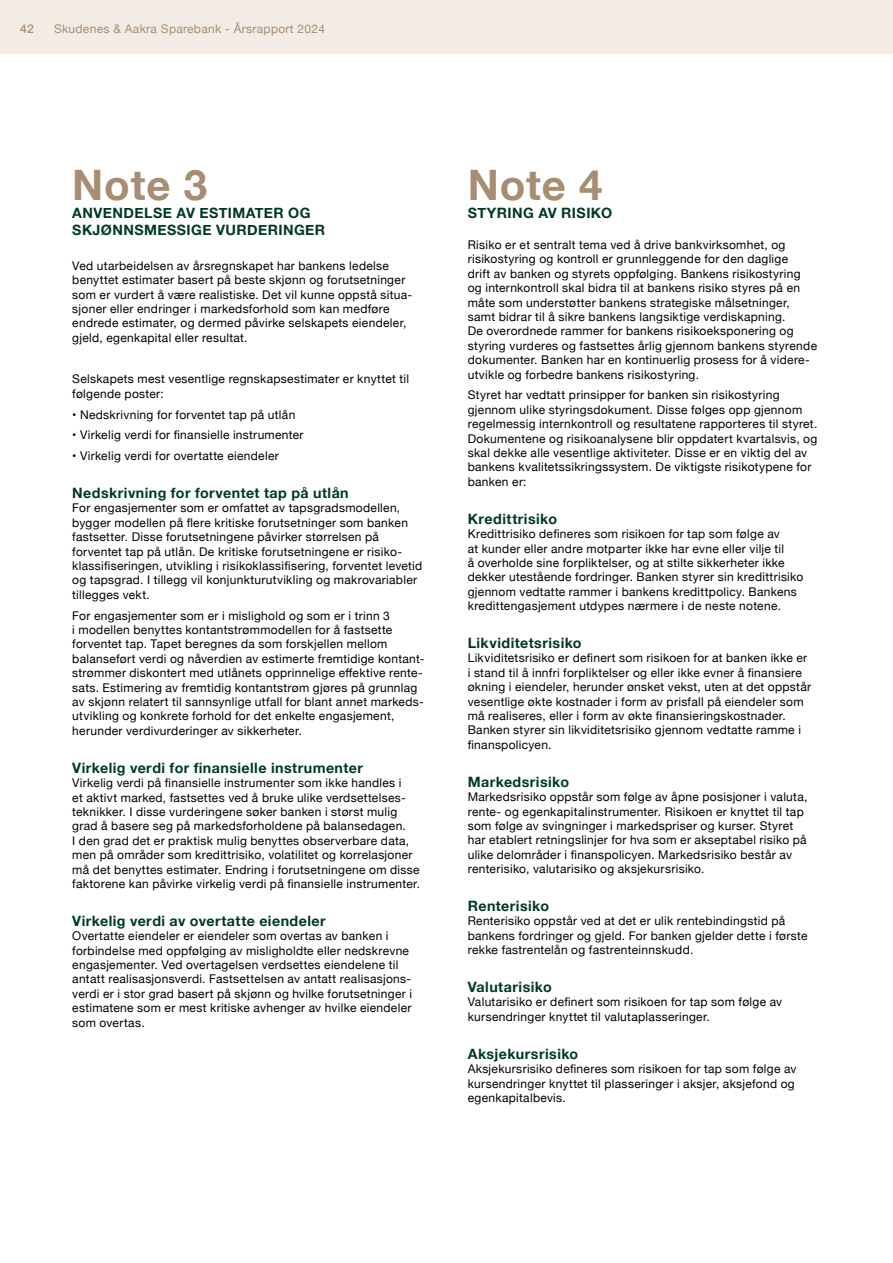
<style>
.page{position:relative;width:893px;height:1263px;background:#fff}
.page>*{position:absolute;margin:0;border:0;box-sizing:border-box;transform-origin:0 0}
.NOTER_OVERSKRIFT{font:700 42px "Helvetica Neue";letter-spacing:.02em;color:#a78e72}
.HEADING_EXP{font:700 14.25px/17.1px "Helvetica Neue";letter-spacing:.03em;color:#003927}
.Brødtekst_NOTER{font:12px/14.4px "Helvetica Neue";letter-spacing:.025em;color:#000}
.t1{font:12px "Helvetica Neue";letter-spacing:.025em;color:#a78e72}
.t2{font:500 12px "Helvetica Neue";color:#a78e72}
</style>
<div class="page">
<div style="left:0;top:0;width:893px;height:54px;background:#f3ece5"></div>
<p class="t2" style="left:20px;top:20px;width:15px">42</p>
<p class="t1" style="left:54px;top:20px;width:273px">Skudenes &amp; Aakra Sparebank - Årsrapport 2024</p>
<h1 class="NOTER_OVERSKRIFT" style="left:72px;top:152px;width:136px">Note 3</h1>
<p class="HEADING_EXP" style="left:72px;top:204px;width:254px">ANVENDELSE AV ESTIMATER OG<br>SKJØNNSMESSIGE VURDERINGER</p>
<p class="Brødtekst_NOTER" style="left:72px;top:259px;width:340px">Ved utarbeidelsen av årsregnskapet har bankens ledelse benyttet estimater basert på beste skjønn og forutsetninger som er vurdert å være realistiske. Det vil kunne oppstå situa&shy;sjoner eller endringer i markedsforhold som kan medføre endrede estimater, og dermed påvirke selskapets eiendeler, gjeld, egenkapital eller resultat.</p>
<p class="Brødtekst_NOTER" style="left:72px;top:373px;width:338px">Selskapets mest vesentlige regnskapsestimater er knyttet til følgende poster:</p>
<p class="Brødtekst_NOTER" style="left:72px;top:408px;width:225px">• Nedskrivning for forventet tap på utlån</p>
<p class="Brødtekst_NOTER" style="left:72px;top:429px;width:233px">• Virkelig verdi for finansielle instrumenter</p>
<p class="Brødtekst_NOTER" style="left:72px;top:449px;width:208px">• Virkelig verdi for overtatte eiendeler</p>
<p class="HEADING_EXP" style="left:72px;top:485px;width:278px">Nedskrivning for forventet tap på utlån</p>
<p class="Brødtekst_NOTER" style="left:72px;top:502px;width:351px">For engasjementer som er omfattet av tapsgradsmodellen, bygger modellen på flere kritiske forutsetninger som banken fastsetter. Disse forutsetningene påvirker størrelsen på forventet tap på utlån. De kritiske forutsetningene er risiko&shy;klassifiseringen, utvikling i risikoklassifisering, forventet levetid og tapsgrad. I tillegg vil konjunkturutvikling og makrovariabler tillegges vekt.</p>
<p class="Brødtekst_NOTER" style="left:72px;top:609px;width:353px">For engasjementer som er i mislighold og som er i trinn 3<br>i modellen benyttes kontantstrømmodellen for å fastsette forventet tap. Tapet beregnes da som forskjellen mellom balanseført verdi og nåverdien av estimerte fremtidige kontant&shy;strømmer diskontert med utlånets opprinnelige effektive rente&shy;sats. Estimering av fremtidig kontantstrøm gjøres på grunnlag av skjønn relatert til sannsynlige utfall for blant annet markeds&shy;utvikling og konkrete forhold for det enkelte engasjement, herunder verdivurderinger av sikkerheter.</p>
<p class="HEADING_EXP" style="left:72px;top:759px;width:292px">Virkelig verdi for finansielle instrumenter</p>
<p class="Brødtekst_NOTER" style="left:72px;top:776px;width:349px">Virkelig verdi på finansielle instrumenter som ikke handles i<br>et aktivt marked, fastsettes ved å bruke ulike verdsettelses&shy;teknikker. I disse vurderingene søker banken i størst mulig grad å basere seg på markedsforholdene på balansedagen.<br>I den grad det er praktisk mulig benyttes observerbare data, men på områder som kredittrisiko, volatilitet og korrelasjoner må det benyttes estimater. Endring i forutsetningene om disse faktorene kan påvirke virkelig verdi på finansielle instrumenter.</p>
<p class="HEADING_EXP" style="left:72px;top:912px;width:255px">Virkelig verdi av overtatte eiendeler</p>
<p class="Brødtekst_NOTER" style="left:72px;top:929px;width:341px">Overtatte eiendeler er eiendeler som overtas av banken i forbindelse med oppfølging av misligholdte eller nedskrevne engasjementer. Ved overtagelsen verdsettes eiendelene til antatt realisasjonsverdi. Fastsettelsen av antatt realisasjons&shy;verdi er i stor grad basert på skjønn og hvilke forutsetninger i estimatene som er mest kritiske avhenger av hvilke eiendeler som overtas.</p>
<h1 class="NOTER_OVERSKRIFT" style="left:468px;top:152px;width:136px">Note 4</h1>
<p class="HEADING_EXP" style="left:468px;top:204px;width:146px">STYRING AV RISIKO</p>
<p class="Brødtekst_NOTER" style="left:468px;top:238px;width:351px">Risiko er et sentralt tema ved å drive bankvirksomhet, og risikostyring og kontroll er grunnleggende for den daglige<br>drift av banken og styrets oppfølging. Bankens risikostyring og internkontroll skal bidra til at bankens risiko styres på en måte som understøtter bankens strategiske målsetninger, samt bidrar til å sikre bankens langsiktige verdiskapning.<br>De overordnede rammer for bankens risikoeksponering og styring vurderes og fastsettes årlig gjennom bankens styrende dokumenter. Banken har en kontinuerlig prosess for å videre&shy;utvikle og forbedre bankens risikostyring.</p>
<p class="Brødtekst_NOTER" style="left:468px;top:389px;width:351px">Styret har vedtatt prinsipper for banken sin risikostyring gjennom ulike styringsdokument. Disse følges opp gjennom regelmessig internkontroll og resultatene rapporteres til styret.<br>Dokumentene og risikoanalysene blir oppdatert kvartalsvis, og skal dekke alle vesentlige aktiviteter. Disse er en viktig del av bankens kvalitetssikringssystem. De viktigste risikotypene for banken er:</p>
<p class="HEADING_EXP" style="left:468px;top:510px;width:91px">Kredittrisiko</p>
<p class="Brødtekst_NOTER" style="left:468px;top:527px;width:337px">Kredittrisiko defineres som risikoen for tap som følge av<br>at kunder eller andre motparter ikke har evne eller vilje til<br>å overholde sine forpliktelser, og at stilte sikkerheter ikke dekker utestående fordringer. Banken styrer sin kredittrisiko gjennom vedtatte rammer i bankens kredittpolicy. Bankens kredittengasjement utdypes nærmere i de neste notene.</p>
<p class="HEADING_EXP" style="left:468px;top:635px;width:115px">Likviditetsrisiko</p>
<p class="Brødtekst_NOTER" style="left:468px;top:652px;width:345px">Likviditetsrisiko er definert som risikoen for at banken ikke er i stand til å innfri forpliktelser og eller ikke evner å finansiere økning i eiendeler, herunder ønsket vekst, uten at det oppstår vesentlige økte kostnader i form av prisfall på eiendeler som må realiseres, eller i form av økte finansieringskostnader.<br>Banken styrer sin likviditetsrisiko gjennom vedtatte ramme i finanspolicyen.</p>
<p class="HEADING_EXP" style="left:468px;top:773px;width:103px">Markedsrisiko</p>
<p class="Brødtekst_NOTER" style="left:468px;top:790px;width:341px">Markedsrisiko oppstår som følge av åpne posisjoner i valuta, rente- og egenkapitalinstrumenter. Risikoen er knyttet til tap som følge av svingninger i markedspriser og kurser. Styret har etablert retningslinjer for hva som er akseptabel risiko på ulike delområder i finanspolicyen. Markedsrisiko består av renterisiko, valutarisiko og aksjekursrisiko.</p>
<p class="HEADING_EXP" style="left:468px;top:898px;width:83px">Renterisiko</p>
<p class="Brødtekst_NOTER" style="left:468px;top:915px;width:341px">Renterisiko oppstår ved at det er ulik rentebindingstid på bankens fordringer og gjeld. For banken gjelder dette i første rekke fastrentelån og fastrenteinnskudd.</p>
<p class="HEADING_EXP" style="left:468px;top:979px;width:85px">Valutarisiko</p>
<p class="Brødtekst_NOTER" style="left:468px;top:996px;width:316px">Valutarisiko er definert som risikoen for tap som følge av kursendringer knyttet til valutaplasseringer.</p>
<p class="HEADING_EXP" style="left:468px;top:1045px;width:112px">Aksjekursrisiko</p>
<p class="Brødtekst_NOTER" style="left:468px;top:1062px;width:330px">Aksjekursrisiko defineres som risikoen for tap som følge av kursendringer knyttet til plasseringer i aksjer, aksjefond og egenkapitalbevis.</p>
</div>
